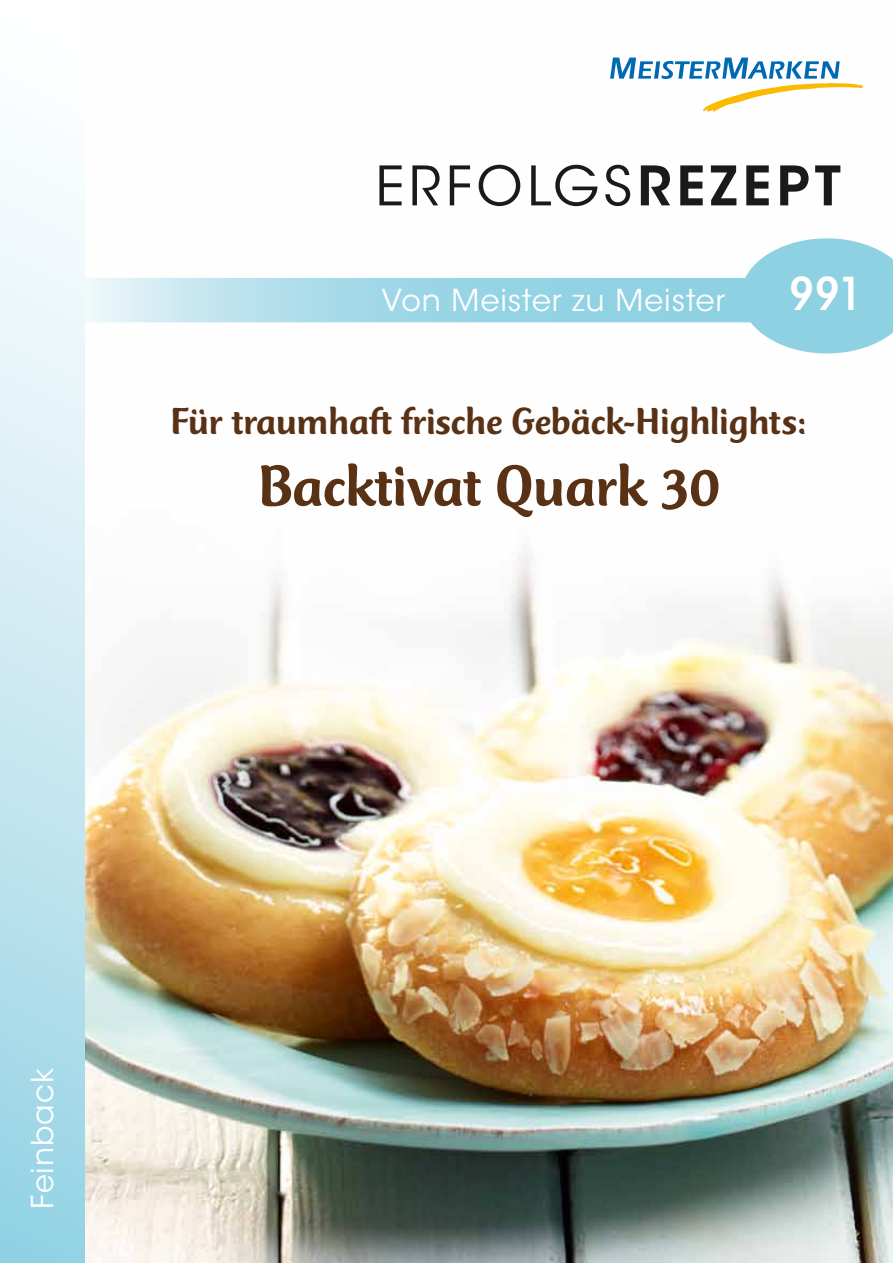
<style>
.page{position:relative;width:893px;height:1263px;background:#fff}
.page>*{position:absolute;margin:0;border:0;box-sizing:border-box;transform-origin:0 0}
.t1{font:500 60px "CT Mercurius Std";color:#593115}
.t2{font:54px "ITC Avant Garde Std";letter-spacing:.08em;color:#1a1a18}
.t3{font:600 condensed 45px "ITC Avant Garde Std";color:#fff}
.t4{font:500 39px "CT Mercurius Std";color:#593115}
.t5{font:30px "ITC Avant Garde Std";letter-spacing:.03em;color:#fff}
.s1{font-weight:600}
</style>
<div class="page">
<img style="left:84px;top:57px;width:809px;height:1206px">
<svg style="left:610px;top:58px;width:253px;height:54px"></svg>
<svg style="left:84px;top:238px;width:809px;height:115px"></svg>
<div style="left:0;top:0;width:84px;height:1263px;background:linear-gradient(to bottom,#fff,#98d3e5)"></div>
<h2 class="t2" style="left:375px;top:153px;width:467px">ERFOLGS<span class="s1">REZEPT</span></h2>
<p class="t5" style="left:382px;top:282px;width:345px">Von Meister zu Meister</p>
<p class="t3" style="left:789px;top:265px;width:75px">991</p>
<p class="t4" style="left:170px;top:400px;width:638px">Für traumhaft frische Gebäck-Highlights:</p>
<h1 class="t1" style="left:258px;top:454px;width:463px">Backtivat Quark 30</h1>
<p class="t5" style="left:24px;top:1209px;width:142px;rotate:-90deg">Feinback</p>
</div>
